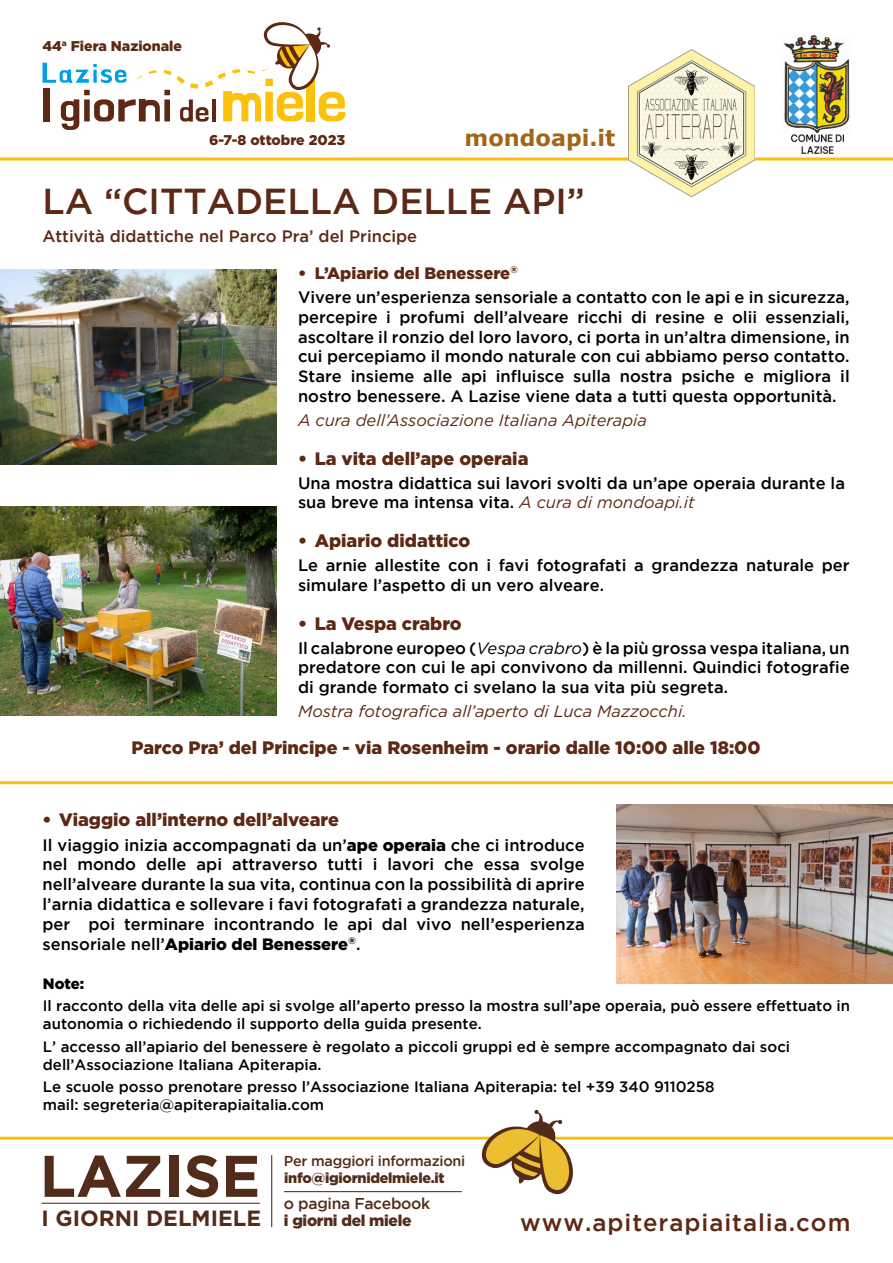
<style>
.page{position:relative;width:893px;height:1263px;background:#fff}
.page>*{position:absolute;margin:0;border:0;box-sizing:border-box;transform-origin:0 0}
.t1{font:700 58.65px "Gotham";color:#522c1b}
.t2{font:500 36px "Gotham";color:#5d2814}
.t3{font:500 24px "Gotham";letter-spacing:.04em;color:#5d2814}
.t4{font:700 22.5px "Verdana";color:#a16515}
.t5{font:700 22.05px "Gotham";color:#532b1b}
.t6{font:900 18px "Gotham";color:#5d2814}
.t7{font:500 16.5px/19.8px "Gotham";color:#000}
.t8{font:italic 16.5px "Gotham";color:#5d2814}
.t9{font:500 16.5px "Gotham";color:#5d2814}
.t10{font:500 15.6px "Gotham";letter-spacing:-.02em;color:#532b1b}
.t11{font:900 15.6px "Gotham";letter-spacing:-.02em;color:#532b1b}
.t12{font:500 15px/18px "Gotham";color:#000}
.t13{font:900 15px "Gotham";color:#000}
.t14{font:500 14.4px "Gotham";letter-spacing:-.02em;color:#532b1b}
.t15{font:900 14.4px "Gotham";letter-spacing:-.02em;color:#532b1b}
.t16{font:900 14.1px "Gotham";color:#5d2814}
.s1{font-weight:900;color:#5d2814}
.s2{font-weight:400;font-style:italic;color:#5d2814}
.s3{font-weight:400;font-style:italic}
.s4{font-weight:900}
</style>
<div class="page">
<svg style="left:43px;top:22px;width:302px;height:108px"></svg>
<hr style="left:0;top:158px;width:893px;height:3px;background:#fbc00e">
<hr style="left:0;top:1137px;width:893px;height:3px;background:#fbc00e">
<img style="left:0;top:270px;width:277px;height:194px">
<img style="left:0;top:506px;width:277px;height:210px">
<hr style="left:0;top:781px;width:893px;height:3px;background:#fbc00e">
<img style="left:783px;top:35px;width:67px;height:98px">
<img style="left:628px;top:50px;width:127px;height:146px">
<hr style="left:41px;top:1203px;width:219px;height:1px;background:#532b1a">
<hr style="left:271px;top:1155px;width:1px;height:72px;background:#532b1a">
<hr style="left:284px;top:1191px;width:178px;height:1px;background:#532b1a">
<svg style="left:480px;top:1109px;width:95px;height:86px"></svg>
<img style="left:791px;top:134px;width:53px;height:20px">
<img style="left:616px;top:805px;width:277px;height:179px">
<p class="t16" style="left:43px;top:38px;width:141px">44<sup>a</sup> Fiera Nazionale</p>
<p class="t16" style="left:209px;top:132px;width:138px">6-7-8 ottobre 2023</p>
<h3 class="t4" style="left:464px;top:122px;width:152px">mondoapi.it</h3>
<h2 class="t2" style="left:43px;top:181px;width:544px">LA “CITTADELLA DELLE API”</h2>
<p class="t9" style="left:43px;top:227px;width:376px">Attività didattiche nel Parco Pra’ del Principe</p>
<p class="t7" style="left:298px;top:261px;width:553px;line-height:24px"><span class="s1">• L’Apiario del Benessere</span><sup>®<br></sup>Vivere un’esperienza sensoriale a contatto con le api e in sicurezza,</p>
<p class="t7" style="left:298px;top:307px;width:553px;text-align:justify">percepire i profumi dell’alveare ricchi di resine e olii essenziali, ascoltare il ronzio del loro lavoro, ci porta in un’altra dimensione, in cui percepiamo il mondo naturale con cui abbiamo perso contatto.<br>Stare insieme alle api influisce sulla nostra psiche e migliora il nostro benessere. A Lazise viene data a tutti questa opportunità.</p>
<p class="t8" style="left:298px;top:411px;width:351px">A cura dell’Associazione Italiana Apiterapia</p>
<p class="t6" style="left:298px;top:448px;width:232px">• La vita dell’ape operaia</p>
<p class="t7" style="left:298px;top:473px;width:548px">Una mostra didattica sui lavori svolti da un’ape operaia durante la sua breve ma intensa vita. <span class="s2">A cura di mondoapi.it</span></p>
<p class="t6" style="left:298px;top:530px;width:174px">• Apiario didattico</p>
<p class="t7" style="left:298px;top:555px;width:553px">Le arnie allestite con i favi fotografati a grandezza naturale per simulare l’aspetto di un vero alveare.</p>
<p class="t6" style="left:298px;top:613px;width:165px">• La Vespa crabro</p>
<p class="t7" style="left:298px;top:637px;width:553px;text-align:justify">Il calabrone europeo (<span class="s3">Vespa crabro</span>) è la più grossa vespa italiana, un predatore con cui le api convivono da millenni. Quindici fotografie di grande formato ci svelano la sua vita più segreta.</p>
<p class="t8" style="left:298px;top:702px;width:390px">Mostra fotografica all’aperto di Luca Mazzocchi.</p>
<p class="t6" style="left:132px;top:737px;width:630px">Parco Pra’ del Principe - via Rosenheim - orario dalle 10:00 alle 18:00</p>
<p class="t6" style="left:43px;top:810px;width:298px">• Viaggio all’interno dell’alveare</p>
<p class="t7" style="left:43px;top:834px;width:544px;text-align:justify">Il viaggio inizia accompagnati da un’<span class="s4">ape operaia</span> che ci introduce nel mondo delle api attraverso tutti i lavori che essa svolge nell’alveare durante la sua vita, continua con la possibilità di aprire l’arnia didattica e sollevare i favi fotografati a grandezza naturale, per poi terminare incontrando le api dal vivo nell’esperienza sensoriale nell’<span class="s4">Apiario del Benessere</span><sup>®</sup>.</p>
<p class="t13" style="left:43px;top:975px;width:43px">Note:</p>
<p class="t12" style="left:43px;top:997px;width:809px">Il racconto della vita delle api si svolge all’aperto presso la mostra sull’ape operaia, può essere effettuato in autonomia o richiedendo il supporto della guida presente.</p>
<p class="t12" style="left:43px;top:1037px;width:749px">L’ accesso all’apiario del benessere è regolato a piccoli gruppi ed è sempre accompagnato dai soci dell’Associazione Italiana Apiterapia.</p>
<p class="t12" style="left:43px;top:1077px;width:673px">Le scuole posso prenotare presso l’Associazione Italiana Apiterapia: tel +39 340 9110258 mail: segreteria@apiterapiaitalia.com</p>
<h1 class="t1" style="left:40px;top:1142px;width:222px">LAZISE</h1>
<h3 class="t5" style="left:41px;top:1206px;width:221px">I GIORNI DELMIELE</h3>
<p class="t14" style="left:284px;top:1153px;width:183px">Per maggiori informazioni</p>
<p class="t10" style="left:284px;top:1195px;width:148px">o pagina Facebook</p>
<p class="t11" style="left:284px;top:1211px;width:129px">i giorni del miele</p>
<p class="t15" style="left:284px;top:1170px;width:162px">info@igiornidelmiele.it</p>
<h3 class="t3" style="left:520px;top:1208px;width:332px">www.apiterapiaitalia.com</h3>
</div>
